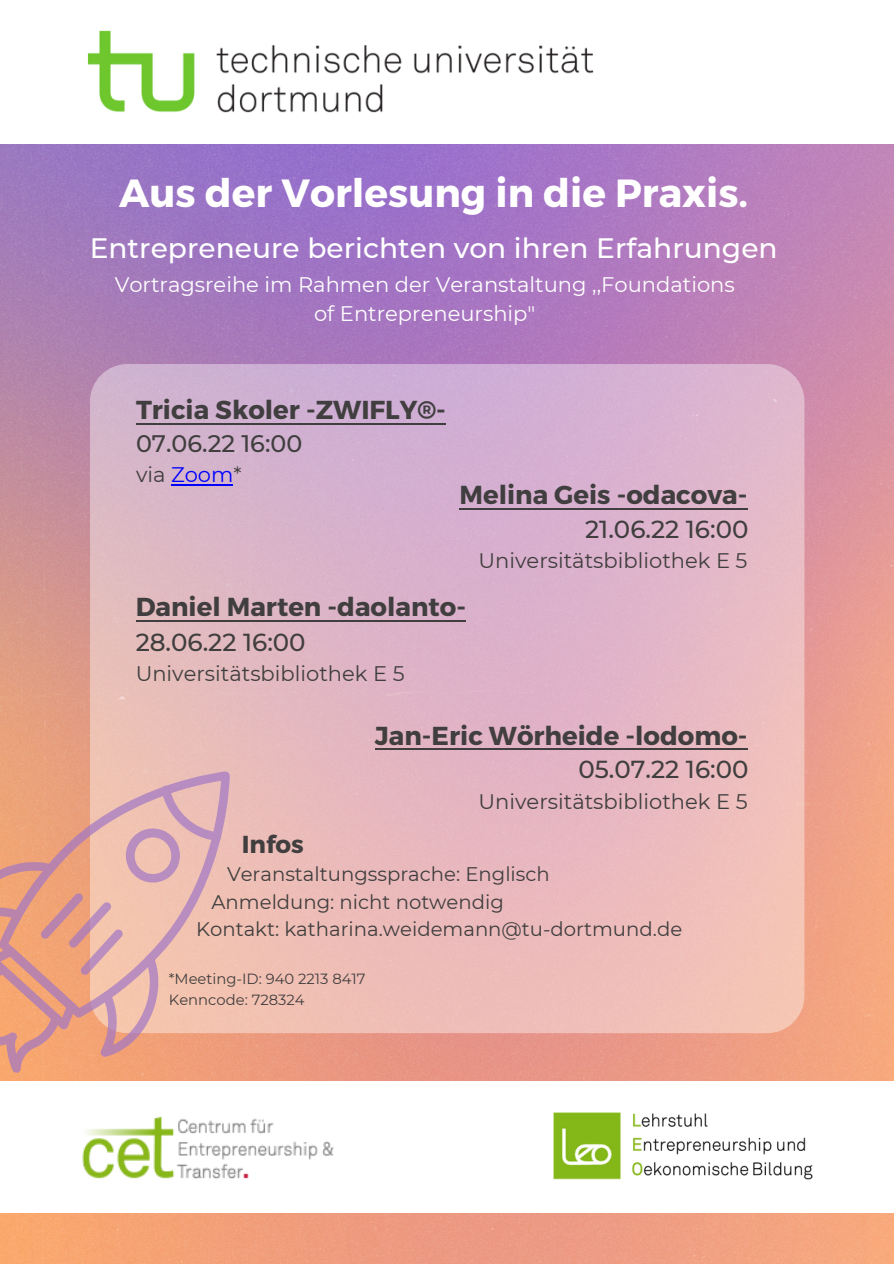
<style>
.page{position:relative;width:894px;height:1264px;background:#fff}
.page>*{position:absolute;margin:0;border:0;box-sizing:border-box;transform-origin:0 0}
.t1{font:700 39.3px "Montserrat";color:#fff}
.t2{font:500 28.05px "Montserrat";color:#fff}
.t3{font:700 25.95px "Montserrat";color:#403e3e}
.t4{font:500 24.6px "Montserrat";color:#403e3e}
.t5{font:700 24.6px "Montserrat";color:#403e3e}
.t6{font:500 23.85px "Montserrat";color:#403e3e}
.t7{font:21px "Montserrat";color:#403e3e}
.t8{font:21px/29.4px "Montserrat";color:#fff;text-align:center}
.t9{font:19.65px "Montserrat";color:#403e3e}
.t10{font:14.7px "Montserrat";color:#403e3e}
.s1{color:#0001fe}
</style>
<div class="page">
<img style="left:0;top:144px;width:893px;height:1119px">
<div style="left:0;top:1081px;width:893px;height:131px;background:#fff"></div>
<img style="left:87px;top:30px;width:507px;height:83px">
<img style="left:82px;top:1116px;width:252px;height:63px">
<img style="left:553px;top:1112px;width:260px;height:68px">
<div style="left:90px;top:364px;width:714px;height:669px;background:linear-gradient(to bottom,#d2b0d2,#f4c0b4);border-radius:37px"></div>
<svg style="left:0;top:771px;width:230px;height:246px;background:#e6b2a7"></svg>
<svg style="left:0;top:785px;width:222px;height:287px;background:#e6ab99"></svg>
<hr style="left:136px;top:423px;width:310px;height:1px;background:#403e3e">
<hr style="left:171px;top:485px;width:62px;height:1px;background:#0001fe">
<hr style="left:459px;top:508px;width:288px;height:1px;background:#403e3e">
<hr style="left:375px;top:748px;width:372px;height:1px;background:#403e3e">
<hr style="left:136px;top:620px;width:329px;height:1px;background:#403e3e">
<p class="t1" style="left:119px;top:168px;width:630px">Aus der Vorlesung in die Praxis.</p>
<p class="t2" style="left:90px;top:230px;width:689px">Entrepreneure berichten von ihren Erfahrungen</p>
<p class="t8" style="left:115px;top:269px;width:621px">Vortragsreihe im Rahmen der Veranstaltung ,,Foundations of Entrepreneurship"</p>
<p class="t3" style="left:136px;top:393px;width:311px">Tricia Skoler -ZWIFLY®-</p>
<p class="t6" style="left:136px;top:429px;width:168px">07.06.22 16:00</p>
<p class="t7" style="left:136px;top:461px;width:107px">via <span class="s1">Zoom</span>*</p>
<p class="t3" style="left:459px;top:478px;width:289px">Melina Geis -odacova-</p>
<p class="t4" style="left:585px;top:514px;width:165px">21.06.22 16:00</p>
<p class="t7" style="left:478px;top:548px;width:270px">Universitätsbibliothek E 5</p>
<p class="t3" style="left:136px;top:590px;width:332px">Daniel Marten -daolanto-</p>
<p class="t4" style="left:136px;top:626px;width:171px">28.06.22 16:00</p>
<p class="t7" style="left:136px;top:661px;width:270px">Universitätsbibliothek E 5</p>
<p class="t3" style="left:375px;top:718px;width:374px">Jan-Eric Wörheide -lodomo-</p>
<p class="t4" style="left:578px;top:754px;width:171px">05.07.22 16:00</p>
<p class="t7" style="left:478px;top:788px;width:270px">Universitätsbibliothek E 5</p>
<p class="t5" style="left:242px;top:828px;width:64px">Infos</p>
<p class="t9" style="left:227px;top:862px;width:324px">Veranstaltungssprache: Englisch</p>
<p class="t9" style="left:211px;top:889px;width:294px">Anmeldung: nicht notwendig</p>
<p class="t9" style="left:196px;top:917px;width:487px">Kontakt: katharina.weidemann@tu-dortmund.de</p>
<p class="t10" style="left:169px;top:970px;width:198px">*Meeting-ID: 940 2213 8417</p>
<p class="t10" style="left:169px;top:990px;width:137px">Kenncode: 728324</p>
</div>
